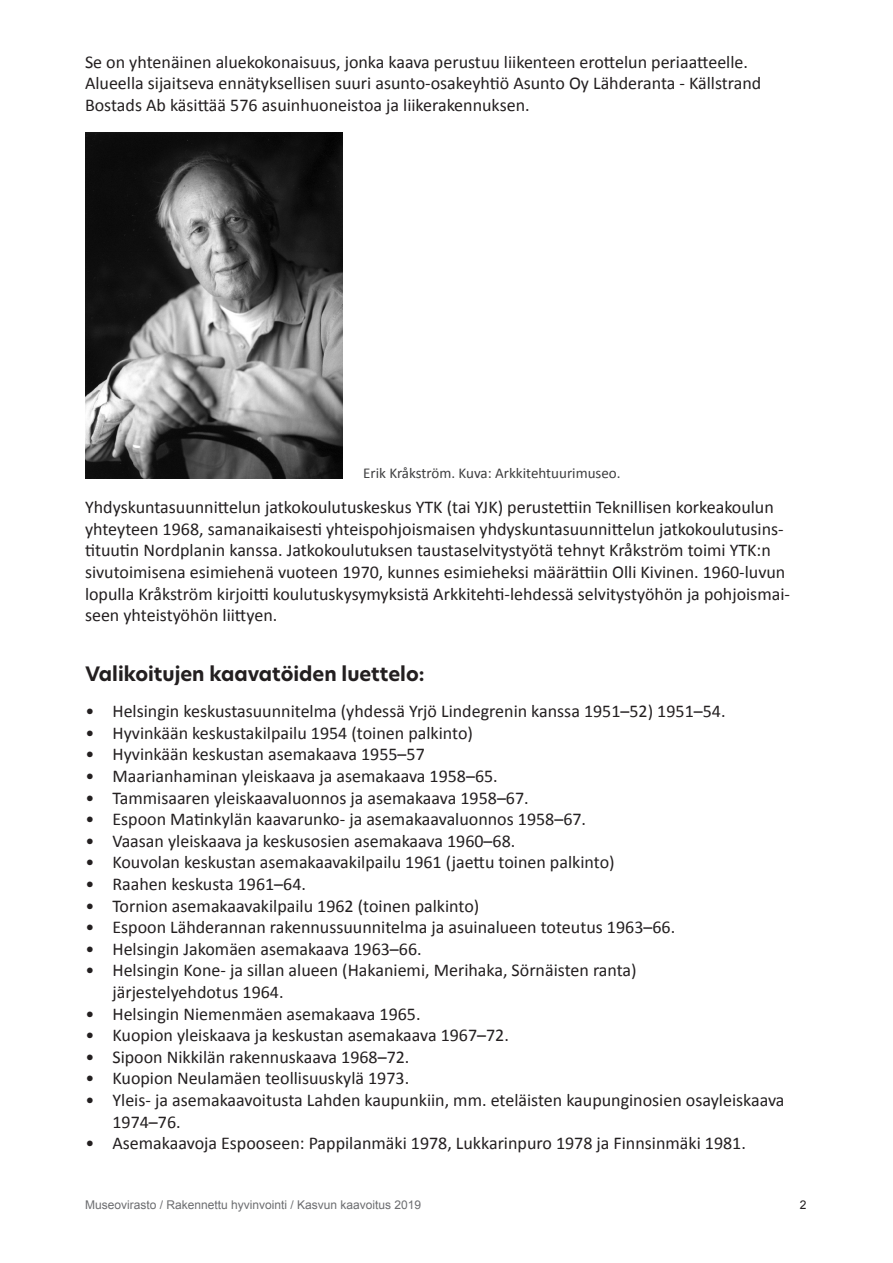
<style>
.page{position:relative;width:893px;height:1263px;background:#fff}
.page>*{position:absolute;margin:0;border:0;box-sizing:border-box;transform-origin:0 0}
.t1{font:700 19.5px "Hero New";color:#231f20}
.leipis{font:18px/21.6px "Calibri";color:#231f20}
.kuvateksti{font:15px "Calibri";color:#3e3e3f}
.t2{font:12px "Arial";color:#6c6d70}
.t3{font:12px "Arial";color:#231f20}
</style>
<div class="page">
<img style="left:85px;top:133px;width:257px;height:345px">
<p class="leipis" style="left:85px;top:50px;width:664px">Se on yhtenäinen aluekokonaisuus, jonka kaava perustuu liikenteen erottelun periaatteelle.</p>
<p class="leipis" style="left:85px;top:72px;width:678px">Alueella sijaitseva ennätyksellisen suuri asunto-osakeyhtiö Asunto Oy Lähderanta - Källstrand<br>Bostads Ab käsittää 576 asuinhuoneistoa ja liikerakennuksen.</p>
<p class="kuvateksti" style="left:363px;top:463px;width:259px">Erik Kråkström. Kuva: Arkkitehtuurimuseo.</p>
<p class="leipis" style="left:85px;top:496px;width:706px">Yhdyskuntasuunnittelun jatkokoulutuskeskus YTK (tai YJK) perustettiin Teknillisen korkeakoulun yhteyteen 1968, samanaikaisesti yhteispohjoismaisen yhdyskuntasuunnittelun jatkokoulutusins&shy;tituutin Nordplanin kanssa. Jatkokoulutuksen taustaselvitystyötä tehnyt Kråkström toimi YTK:n sivutoimisena esimiehenä vuoteen 1970, kunnes esimieheksi määrättiin Olli Kivinen. 1960-luvun lopulla Kråkström kirjoitti koulutuskysymyksistä Arkkitehti-lehdessä selvitystyöhön ja pohjoismai&shy;seen yhteistyöhön liittyen.</p>
<p class="t1" style="left:85px;top:661px;width:341px">Valikoitujen kaavatöiden luettelo:</p>
<p class="leipis" style="left:85px;top:700px;width:642px">• Helsingin keskustasuunnitelma (yhdessä Yrjö Lindegrenin kanssa 1951–52) 1951–54.</p>
<p class="leipis" style="left:85px;top:721px;width:389px">• Hyvinkään keskustakilpailu 1954 (toinen palkinto)</p>
<p class="leipis" style="left:85px;top:743px;width:341px">• Hyvinkään keskustan asemakaava 1955–57</p>
<p class="leipis" style="left:85px;top:765px;width:414px">• Maarianhaminan yleiskaava ja asemakaava 1958–65.</p>
<p class="leipis" style="left:85px;top:786px;width:445px">• Tammisaaren yleiskaavaluonnos ja asemakaava 1958–67.</p>
<p class="leipis" style="left:85px;top:808px;width:502px">• Espoon Matinkylän kaavarunko- ja asemakaavaluonnos 1958–67.</p>
<p class="leipis" style="left:85px;top:829px;width:431px">• Vaasan yleiskaava ja keskusosien asemakaava 1960–68.</p>
<p class="leipis" style="left:85px;top:851px;width:531px">• Kouvolan keskustan asemakaavakilpailu 1961 (jaettu toinen palkinto)</p>
<p class="leipis" style="left:85px;top:873px;width:222px">• Raahen keskusta 1961–64.</p>
<p class="leipis" style="left:85px;top:894px;width:395px">• Tornion asemakaavakilpailu 1962 (toinen palkinto)</p>
<p class="leipis" style="left:85px;top:916px;width:591px">• Espoon Lähderannan rakennussuunnitelma ja asuinalueen toteutus 1963–66.</p>
<p class="leipis" style="left:85px;top:937px;width:338px">• Helsingin Jakomäen asemakaava 1963–66.</p>
<p class="leipis" style="left:112px;top:959px;width:526px;text-indent:-27px">• Helsingin Kone- ja sillan alueen (Hakaniemi, Merihaka, Sörnäisten ranta) järjestelyehdotus 1964.</p>
<p class="leipis" style="left:85px;top:1002px;width:337px">• Helsingin Niemenmäen asemakaava 1965.</p>
<p class="leipis" style="left:85px;top:1024px;width:425px">• Kuopion yleiskaava ja keskustan asemakaava 1967–72.</p>
<p class="leipis" style="left:85px;top:1045px;width:326px">• Sipoon Nikkilän rakennuskaava 1968–72.</p>
<p class="leipis" style="left:85px;top:1067px;width:325px">• Kuopion Neulamäen teollisuuskylä 1973.</p>
<p class="leipis" style="left:112px;top:1089px;width:673px;text-indent:-27px">• Yleis- ja asemakaavoitusta Lahden kaupunkiin, mm. eteläisten kaupunginosien osayleiskaava<br>1974–76.</p>
<p class="leipis" style="left:85px;top:1132px;width:662px">• Asemakaavoja Espooseen: Pappilanmäki 1978, Lukkarinpuro 1978 ja Finnsinmäki 1981.</p>
<p class="t2" style="left:85px;top:1197px;width:338px">Museovirasto / Rakennettu hyvinvointi / Kasvun kaavoitus 2019</p>
<p class="t3" style="left:800px;top:1197px;width:8px">2</p>
</div>
